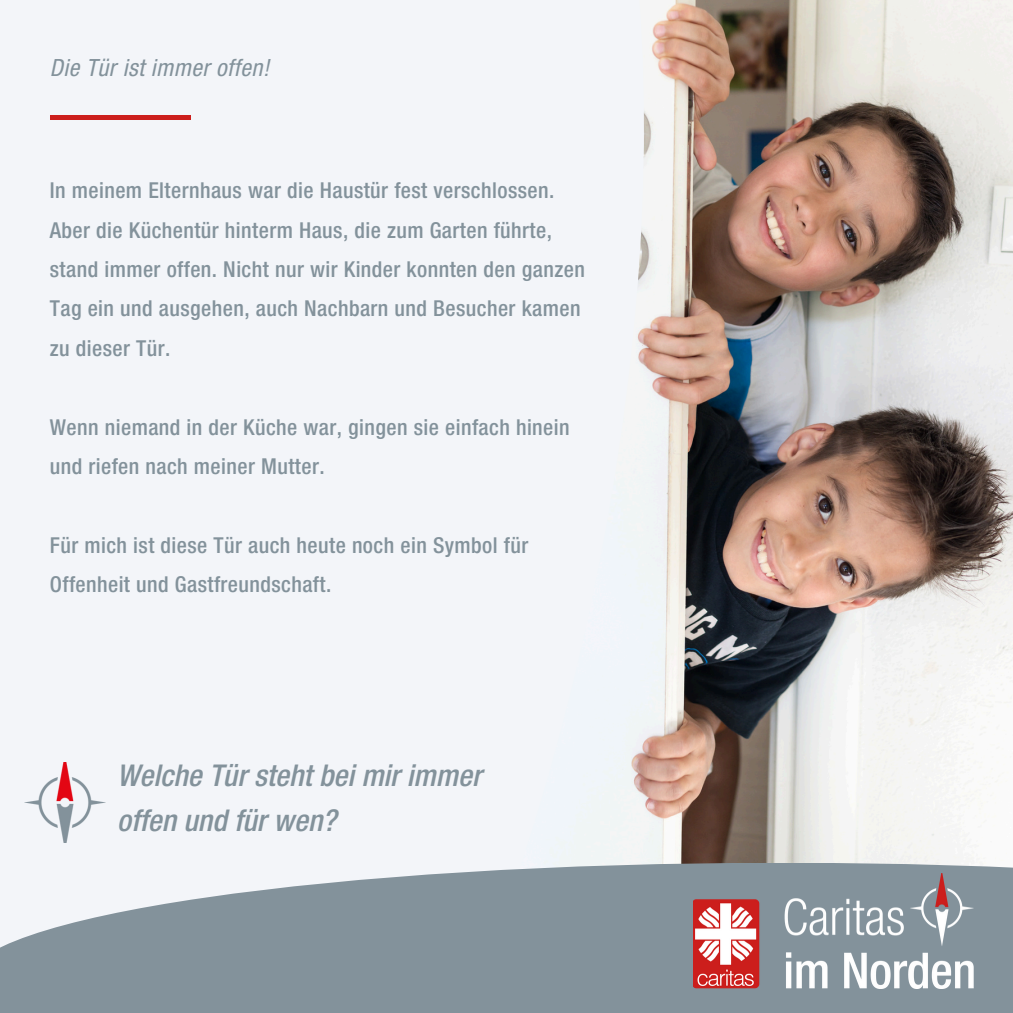
<style>
.page{position:relative;width:1013px;height:1013px;background:#fff}
.page>*{position:absolute;margin:0;border:0;box-sizing:border-box;transform-origin:0 0}
.t1{font:italic 500 condensed 30px/45px "Helvetica Neue LT Pro";color:#83929b}
.t2{font:italic condensed 23.75px "Helvetica Neue LT Pro";letter-spacing:.02em;color:#83929b}
.t3{font:500 condensed 21.88px/39.4px "Helvetica Neue LT Pro";letter-spacing:.02em;color:#83929b}
</style>
<div class="page">
<img style="left:706px;top:0;width:306px;height:862px">
<div style="left:0;top:0;width:706px;height:862px;background:#f3f5f9"></div>
<svg style="left:0;top:862px;width:1012px;height:150px;fill:#83929b"></svg>
<img style="left:693px;top:873px;width:280px;height:115px">
<hr style="left:50px;top:116px;width:140px;height:4px;background:#cc1e1c">
<img style="left:25px;top:762px;width:80px;height:80px">
<h1 class="t2" style="left:50px;top:59px;width:221px">Die Tür ist immer offen!</h1>
<p class="t3" style="left:50px;top:174px;width:536px">In meinem Elternhaus war die Haustür fest verschlossen.<br>Aber die Küchentür hinterm Haus, die zum Garten führte, stand immer offen. Nicht nur wir Kinder konnten den ganzen Tag ein und ausgehen, auch Nachbarn und Besucher kamen zu dieser Tür.</p>
<h2 class="t3" style="left:50px;top:410px;width:521px">Wenn niemand in der Küche war, gingen sie einfach hinein und riefen nach meiner Mutter.</h2>
<h2 class="t3" style="left:50px;top:528px;width:480px">Für mich ist diese Tür auch heute noch ein Symbol für<br>Offenheit und Gastfreundschaft.</h2>
<h2 class="t1" style="left:117px;top:756px;width:366px">Welche Tür steht bei mir immer offen und für wen?</h2>
</div>
